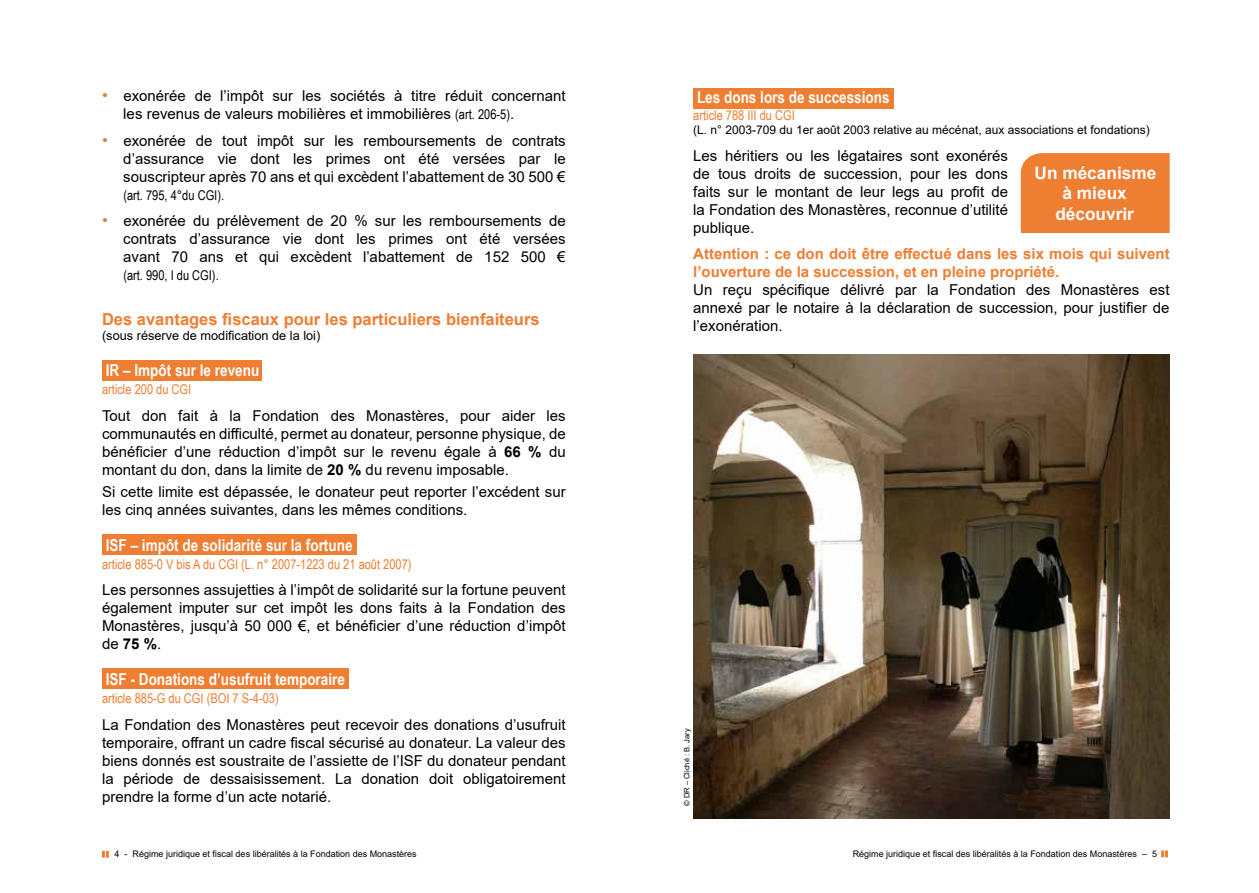
<style>
.page{position:relative;width:1259px;height:893px;background:#fff}
.page>*{position:absolute;margin:0;border:0;box-sizing:border-box;transform-origin:0 0}
.t1{font:700 17.25px/20.7px "Arial";color:#fff;text-align:center}
.t2{font:700 16.5px "Arial Narrow";color:#fff}
.t3{font:700 16.5px "Arial";color:#ee7e32}
.t4{font:15px/18px "Arial";color:#000;text-align:justify}
.t5{font:700 15px/18px "Arial";color:#ee7e32}
.t6{font:13.5px "Arial Narrow";color:#ee7e32}
.t7{font:13.5px "Arial Narrow";color:#000}
.t8{font:12.75px "Arial";color:#000}
.t9{font:12px "Arial";color:#000}
.t10{font:9px "Arial";color:#000}
.t11{font:7.5px "Arial";color:#000}
.s1{font-size:16.5px;color:#ee7e32}
.s2{font-family:"Arial Narrow";font-size:13.5px}
.s3{font-weight:700}
</style>
<div class="page">
<div style="left:102px;top:669px;width:247px;height:20px;background:#ee7e32"></div>
<div style="left:102px;top:535px;width:254px;height:20px;background:#ee7e32"></div>
<div style="left:102px;top:360px;width:159px;height:21px;background:#ee7e32"></div>
<svg style="left:102px;top:851px;width:7px;height:7px"></svg>
<div style="left:693px;top:88px;width:201px;height:20px;background:#ee7e32"></div>
<div style="left:1020px;top:153px;width:149px;height:80px;background:#ee7e32"></div>
<img style="left:693px;top:354px;width:476px;height:465px">
<svg style="left:1161px;top:850px;width:7px;height:7px"></svg>
<p class="t4" style="left:123px;top:87px;width:444px;text-indent:-21px"><span class="s1">•</span> exonérée de l’impôt sur les sociétés à titre réduit concernant les revenus de valeurs mobilières et immobilières <span class="s2">(art. 206-5)</span>.</p>
<p class="t4" style="left:123px;top:131px;width:444px;text-indent:-21px"><span class="s1">•</span> exonérée de tout impôt sur les remboursements de contrats d’assurance vie dont les primes ont été versées par le souscripteur après 70 ans et qui excèdent l’abattement de 30 500 €</p>
<p class="t7" style="left:123px;top:185px;width:102px">(art. 795, 4°du CGI).</p>
<p class="t4" style="left:123px;top:212px;width:444px;text-indent:-21px"><span class="s1">•</span> exonérée du prélèvement de 20 % sur les remboursements de contrats d’assurance vie dont les primes ont été versées avant 70 ans et qui excèdent l’abattement de 152 500 €</p>
<p class="t7" style="left:123px;top:266px;width:97px">(art. 990, I du CGI).</p>
<p class="t3" style="left:102px;top:308px;width:439px">Des avantages fiscaux pour les particuliers bienfaiteurs</p>
<p class="t8" style="left:102px;top:327px;width:220px">(sous réserve de modification de la loi)</p>
<p class="t2" style="left:106px;top:358px;width:155px">IR – Impôt sur le revenu</p>
<p class="t6" style="left:102px;top:379px;width:91px">article 200 du CGI</p>
<p class="t4" style="left:102px;top:406px;width:465px">Tout don fait à la Fondation des Monastères, pour aider les communautés en difficulté, permet au donateur, personne physique, de bénéficier d’une réduction d’impôt sur le revenu égale à <span class="s3">66 %</span> du montant du don, dans la limite de <span class="s3">20 %</span> du revenu imposable.</p>
<p class="t4" style="left:102px;top:482px;width:465px">Si cette limite est dépassée, le donateur peut reporter l’excédent sur les cinq années suivantes, dans les mêmes conditions.</p>
<p class="t2" style="left:106px;top:533px;width:248px">ISF – impôt de solidarité sur la fortune</p>
<p class="t6" style="left:102px;top:554px;width:311px">article 885-0 V bis A du CGI (L. n° 2007-1223 du 21 août 2007)</p>
<p class="t4" style="left:102px;top:581px;width:465px">Les personnes assujetties à l’impôt de solidarité sur la fortune peuvent également imputer sur cet impôt les dons faits à la Fondation des Monastères, jusqu’à 50 000 €, et bénéficier d’une réduction d’impôt de <span class="s3">75 %</span>.</p>
<p class="t2" style="left:106px;top:667px;width:241px">ISF - Donations d’usufruit temporaire</p>
<p class="t6" style="left:102px;top:689px;width:178px">article 885-G du CGI (BOI 7 S-4-03)</p>
<p class="t4" style="left:102px;top:715px;width:465px">La Fondation des Monastères peut recevoir des donations d’usufruit temporaire, offrant un cadre fiscal sécurisé au donateur. La valeur des biens donnés est soustraite de l’assiette de l’ISF du donateur pendant la période de dessaisissement. La donation doit obligatoirement prendre la forme d’un acte notarié.</p>
<p class="t10" style="left:115px;top:848px;width:304px">4 - Régime juridique et fiscal des libéralités à la Fondation des Monastères</p>
<p class="t2" style="left:697px;top:85px;width:194px">Les dons lors de successions</p>
<p class="t6" style="left:693px;top:105px;width:103px">article 788 III du CGI</p>
<p class="t9" style="left:693px;top:122px;width:458px">(L. n° 2003-709 du 1er août 2003 relative au mécénat, aux associations et fondations)</p>
<p class="t4" style="left:693px;top:146px;width:316px">Les héritiers ou les légataires sont exonérés de tous droits de succession, pour les dons faits sur le montant de leur legs au profit de la Fondation des Monastères, reconnue d’utilité publique.</p>
<p class="t5" style="left:693px;top:245px;width:478px">Attention : ce don doit être effectué dans les six mois qui suivent l’ouverture de la succession, et en pleine propriété.</p>
<p class="t4" style="left:693px;top:281px;width:478px">Un reçu spécifique délivré par la Fondation des Monastères est annexé par le notaire à la déclaration de succession, pour justifier de l’exonération.</p>
<p class="t1" style="left:1034px;top:162px;width:123px">Un mécanisme à mieux découvrir</p>
<p class="t11" style="left:681px;top:806px;width:79px;rotate:-90deg">© DR – Cliché : B. Jary</p>
<p class="t10" style="left:853px;top:848px;width:306px">Régime juridique et fiscal des libéralités à la Fondation des Monastères – 5</p>
</div>
